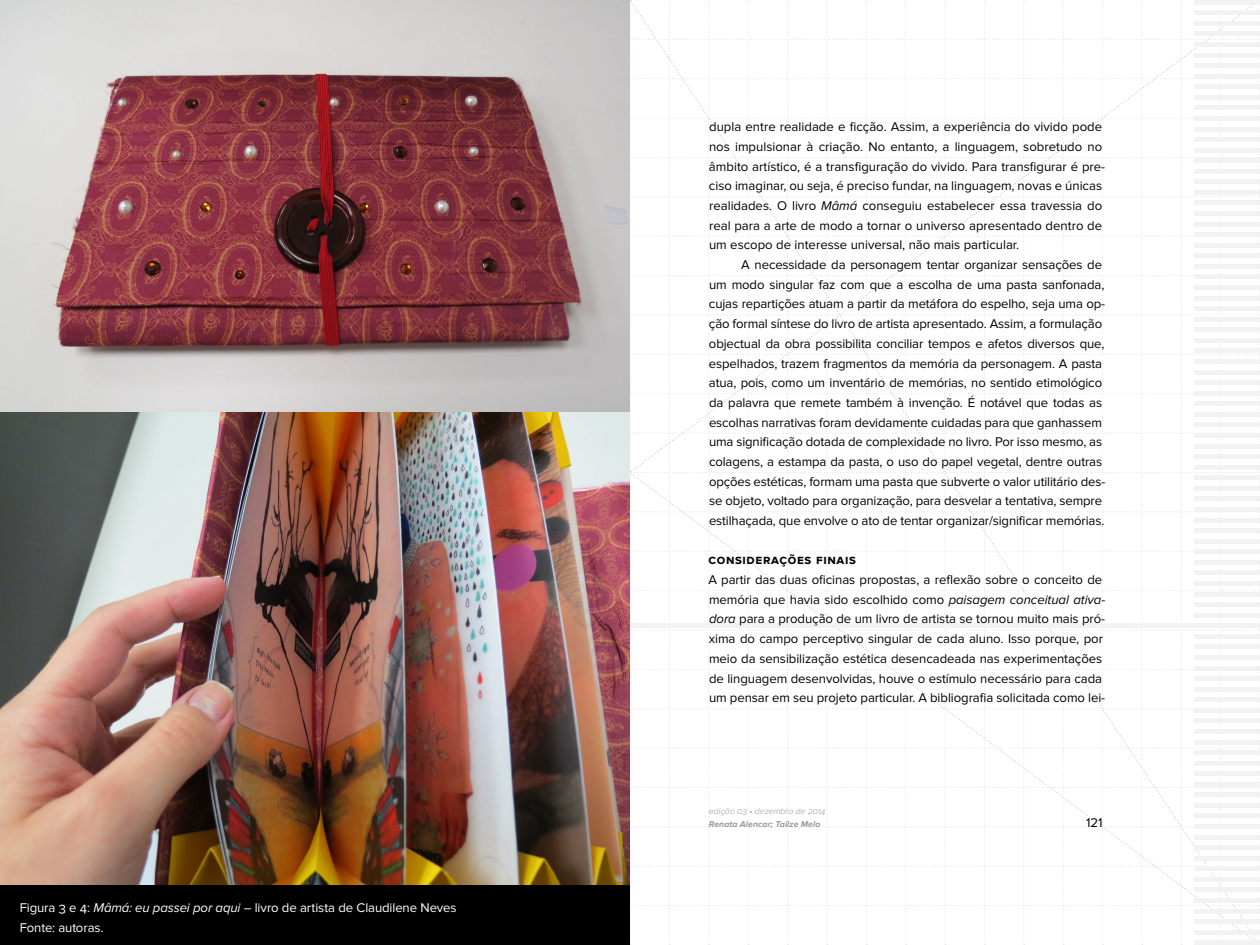
<style>
.page{position:relative;width:1260px;height:945px;background:#fff}
.page>*{position:absolute;margin:0;border:0;box-sizing:border-box;transform-origin:0 0}
.t1{font:13.12px/19.7px "Proxima Nova";letter-spacing:-.005em;color:#000}
.t2{font:13.12px/19.7px "Proxima Nova";letter-spacing:-.005em;color:#fff}
.t3{font:700 13.12px "Proxima Nova";letter-spacing:.05em;color:#000}
.t4{font:italic 700 8.75px "Proxima Nova";letter-spacing:.005em;color:#999}
.t5{font:italic 300 8.75px "Proxima Nova";color:#999}
.s1{font-style:italic}
</style>
<div class="page">
<svg style="left:630px;top:0;width:630px;height:945px"></svg>
<img style="left:0;top:0;width:630px;height:885px">
<div style="left:0;top:885px;width:630px;height:60px;background:#000"></div>
<p class="t2" style="left:20px;top:899px;width:438px">Figura 3 e 4: <span class="s1">Mâmá: eu passei por aqui</span> – livro de artista de Claudilene Neves<br>Fonte: autoras.</p>
<p class="t1" style="left:709px;top:118px;width:398px">dupla entre realidade e ficção. Assim, a experiência do vivido pode nos impulsionar à criação. No entanto, a linguagem, sobretudo no âmbito artístico, é a transfiguração do vivido. Para transfigurar é pre&shy;ciso imaginar, ou seja, é preciso fundar, na linguagem, novas e únicas realidades. O livro <span class="s1">Mâmá</span> conseguiu estabelecer essa travessia do real para a arte de modo a tornar o universo apresentado dentro de um escopo de interesse universal, não mais particular.</p>
<p class="t1" style="left:709px;top:255px;width:398px;text-indent:32px">A necessidade da personagem tentar organizar sensações de um modo singular faz com que a escolha de uma pasta sanfonada, cujas repartições atuam a partir da metáfora do espelho, seja uma op&shy;ção formal síntese do livro de artista apresentado. Assim, a formulação objectual da obra possibilita conciliar tempos e afetos diversos que, espelhados, trazem fragmentos da memória da personagem. A pasta atua, pois, como um inventário de memórias, no sentido etimológico da palavra que remete também à invenção. É notável que todas as escolhas narrativas foram devidamente cuidadas para que ganhassem uma significação dotada de complexidade no livro. Por isso mesmo, as colagens, a estampa da pasta, o uso do papel vegetal, dentre outras opções estéticas, formam uma pasta que subverte o valor utilitário des&shy;se objeto, voltado para organização, para desvelar a tentativa, sempre estilhaçada, que envolve o ato de tentar organizar/significar memórias.</p>
<p class="t3" style="left:708px;top:554px;width:149px">considerações finais</p>
<p class="t1" style="left:708px;top:570px;width:398px">A partir das duas oficinas propostas, a reflexão sobre o conceito de memória que havia sido escolhido como <span class="s1">paisagem conceitual ativa&shy;dora</span> para a produção de um livro de artista se tornou muito mais pró&shy;xima do campo perceptivo singular de cada aluno. Isso porque, por meio da sensibilização estética desencadeada nas experimentações de linguagem desenvolvidas, houve o estímulo necessário para cada um pensar em seu projeto particular. A bibliografia solicitada como lei-</p>
<p class="t5" style="left:709px;top:807px;width:118px">edição 03 • dezembro de 2014</p>
<p class="t4" style="left:709px;top:820px;width:113px">Renata Alencar; Tailze Melo</p>
<p class="t1" style="left:1086px;top:813px;width:18px">121</p>
</div>
